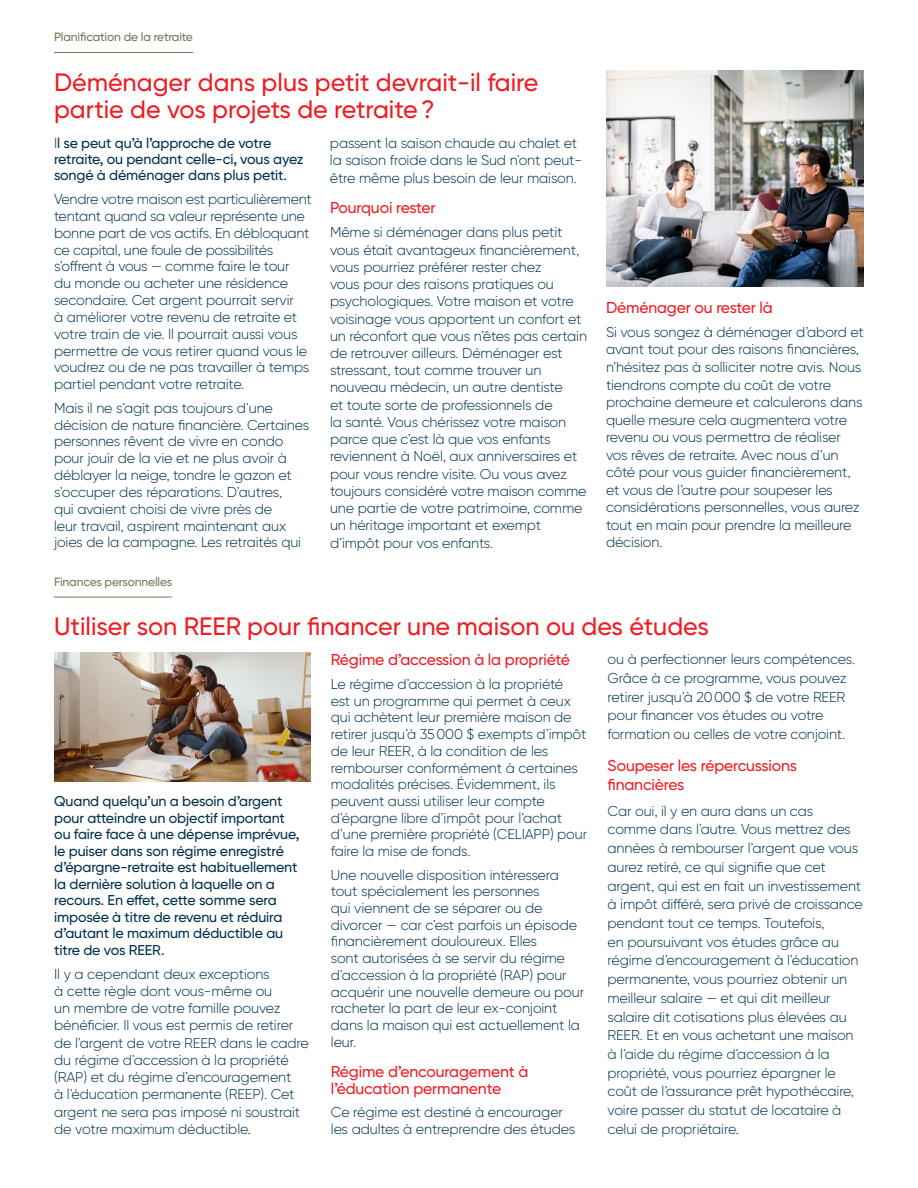
<style>
.page{position:relative;width:918px;height:1188px;background:#fff}
.page>*{position:absolute;margin:0;border:0;box-sizing:border-box;transform-origin:0 0}
.t1{font:500 25.2px/27.3px "Gilroy BN";color:#ee1d23}
.t2{font:500 15.75px/16.8px "Gilroy BN";letter-spacing:-.01em;color:#ee1d23}
.t3{font:300 14.25px/17.2px "Gilroy BN";letter-spacing:-.01em;color:#00314d}
.t4{font:500 14.25px/16.5px "Gilroy BN";letter-spacing:-.01em;color:#00314d}
.t5{font:500 12px "Gilroy BN";letter-spacing:-.01em;color:#78755b}
.s1{font-weight:300}
</style>
<div class="page">
<hr style="left:54px;top:52px;width:139px;height:1px;background:#78755b">
<hr style="left:54px;top:597px;width:118px;height:1px;background:#78755b">
<img style="left:606px;top:71px;width:258px;height:216px">
<img style="left:54px;top:653px;width:257px;height:128px">
<p class="t5" style="left:54px;top:30px;width:140px">Planification de la retraite</p>
<p class="t1" style="left:54px;top:68px;width:486px">Déménager dans plus petit devrait-il faire partie de vos projets de retraite?</p>
<p class="t4" style="left:54px;top:135px;width:251px;line-height:16px"><span class="s1">I</span>l se peut qu’à l’approche de votre retraite, ou pendant celle-ci, vous ayez songé à déménager dans plus petit.</p>
<p class="t3" style="left:54px;top:191px;width:259px;line-height:16.8px">Vendre votre maison est particulièrement tentant quand sa valeur représente une bonne part de vos actifs. En débloquant ce capital, une foule de possibilités s’offrent à vous — comme faire le tour<br>du monde ou acheter une résidence secondaire. Cet argent pourrait servir<br>à améliorer votre revenu de retraite et votre train de vie. Il pourrait aussi vous permettre de vous retirer quand vous le voudrez ou de ne pas travailler à temps partiel pendant votre retraite.</p>
<p class="t3" style="left:54px;top:399px;width:257px;line-height:16.8px">Mais il ne s’agit pas toujours d’une décision de nature financière. Certaines personnes rêvent de vivre en condo pour jouir de la vie et ne plus avoir à déblayer la neige, tondre le gazon et s’occuper des réparations. D’autres,<br>qui avaient choisi de vivre près de<br>leur travail, aspirent maintenant aux joies de la campagne. Les retraités qui</p>
<p class="t3" style="left:330px;top:135px;width:253px">passent la saison chaude au chalet et la saison froide dans le Sud n’ont peut&shy;être même plus besoin de leur maison.</p>
<p class="t2" style="left:330px;top:199px;width:107px">Pourquoi rester</p>
<p class="t3" style="left:330px;top:224px;width:259px">Même si déménager dans plus petit vous était avantageux financièrement, vous pourriez préférer rester chez<br>vous pour des raisons pratiques ou psychologiques. Votre maison et votre voisinage vous apportent un confort et un réconfort que vous n’êtes pas certain de retrouver ailleurs. Déménager est stressant, tout comme trouver un nouveau médecin, un autre dentiste<br>et toute sorte de professionnels de<br>la santé. Vous chérissez votre maison parce que c’est là que vos enfants reviennent à Noël, aux anniversaires et pour vous rendre visite. Ou vous avez toujours considéré votre maison comme une partie de votre patrimoine, comme un héritage important et exempt d’impôt pour vos enfants.</p>
<p class="t2" style="left:606px;top:299px;width:168px">Déménager ou rester là</p>
<p class="t3" style="left:606px;top:323px;width:259px">Si vous songez à déménager d’abord et avant tout pour des raisons financières, n’hésitez pas à solliciter notre avis. Nous tiendrons compte du coût de votre prochaine demeure et calculerons dans quelle mesure cela augmentera votre revenu ou vous permettra de réaliser vos rêves de retraite. Avec nous d’un côté pour vous guider financièrement, et vous de l’autre pour soupeser les considérations personnelles, vous aurez tout en main pour prendre la meilleure décision.</p>
<p class="t5" style="left:54px;top:574px;width:120px">Finances personnelles</p>
<p class="t1" style="left:54px;top:613px;width:656px">Utiliser son REER pour financer une maison ou des études</p>
<p class="t4" style="left:54px;top:793px;width:247px">Quand quelqu’un a besoin d’argent pour atteindre un objectif important ou faire face à une dépense imprévue, le puiser dans son régime enregistré d’épargne-retraite est habituellement la dernière solution à laquelle on a recours. En effet, cette somme sera imposée à titre de revenu et réduira d’autant le maximum déductible au titre de vos REER.</p>
<p class="t3" style="left:54px;top:965px;width:256px">Il y a cependant deux exceptions<br>à cette règle dont vous-même ou<br>un membre de votre famille pouvez bénéficier. Il vous est permis de retirer de l’argent de votre REER dans le cadre du régime d’accession à la propriété (RAP) et du régime d’encouragement<br>à l’éducation permanente (REEP). Cet argent ne sera pas imposé ni soustrait de votre maximum déductible.</p>
<p class="t2" style="left:331px;top:651px;width:241px">Régime d’accession à la propriété</p>
<p class="t3" style="left:331px;top:675px;width:258px;line-height:16.6px">Le régime d’accession à la propriété<br>est un programme qui permet à ceux qui achètent leur première maison de retirer jusqu’à 35000 $ exempts d’impôt de leur REER, à la condition de les rembourser conformément à certaines modalités précises. Évidemment, ils peuvent aussi utiliser leur compte d’épargne libre d’impôt pour l’achat d’une première propriété (CELIAPP) pour faire la mise de fonds.</p>
<p class="t3" style="left:331px;top:866px;width:255px;line-height:16.6px">Une nouvelle disposition intéressera tout spécialement les personnes<br>qui viennent de se séparer ou de divorcer — car c’est parfois un épisode financièrement douloureux. Elles<br>sont autorisées à se servir du régime d’accession à la propriété (RAP) pour acquérir une nouvelle demeure ou pour racheter la part de leur ex-conjoint dans la maison qui est actuellement la leur.</p>
<p class="t2" style="left:331px;top:1063px;width:199px">Régime d’encouragement à l’éducation permanente</p>
<p class="t3" style="left:331px;top:1104px;width:246px;line-height:16.6px">Ce régime est destiné à encourager les adultes à entreprendre des études</p>
<p class="t3" style="left:608px;top:650px;width:249px;line-height:18.8px">ou à perfectionner leurs compétences.<br>Grâce à ce programme, vous pouvez retirer jusqu’à 20000 $ de votre REER pour financer vos études ou votre formation ou celles de votre conjoint.</p>
<p class="t2" style="left:608px;top:756px;width:191px;line-height:18.8px">Soupeser les répercussions financières</p>
<p class="t3" style="left:608px;top:801px;width:257px;line-height:18.8px">Car oui, il y en aura dans un cas comme dans l’autre. Vous mettrez des années à rembourser l’argent que vous aurez retiré, ce qui signifie que cet argent, qui est en fait un investissement à impôt différé, sera privé de croissance pendant tout ce temps. Toutefois,<br>en poursuivant vos études grâce au régime d’encouragement à l’éducation permanente, vous pourriez obtenir un meilleur salaire — et qui dit meilleur salaire dit cotisations plus élevées au REER. Et en vous achetant une maison à l’aide du régime d’accession à la propriété, vous pourriez épargner le coût de l’assurance prêt hypothécaire, voire passer du statut de locataire à celui de propriétaire.</p>
</div>
